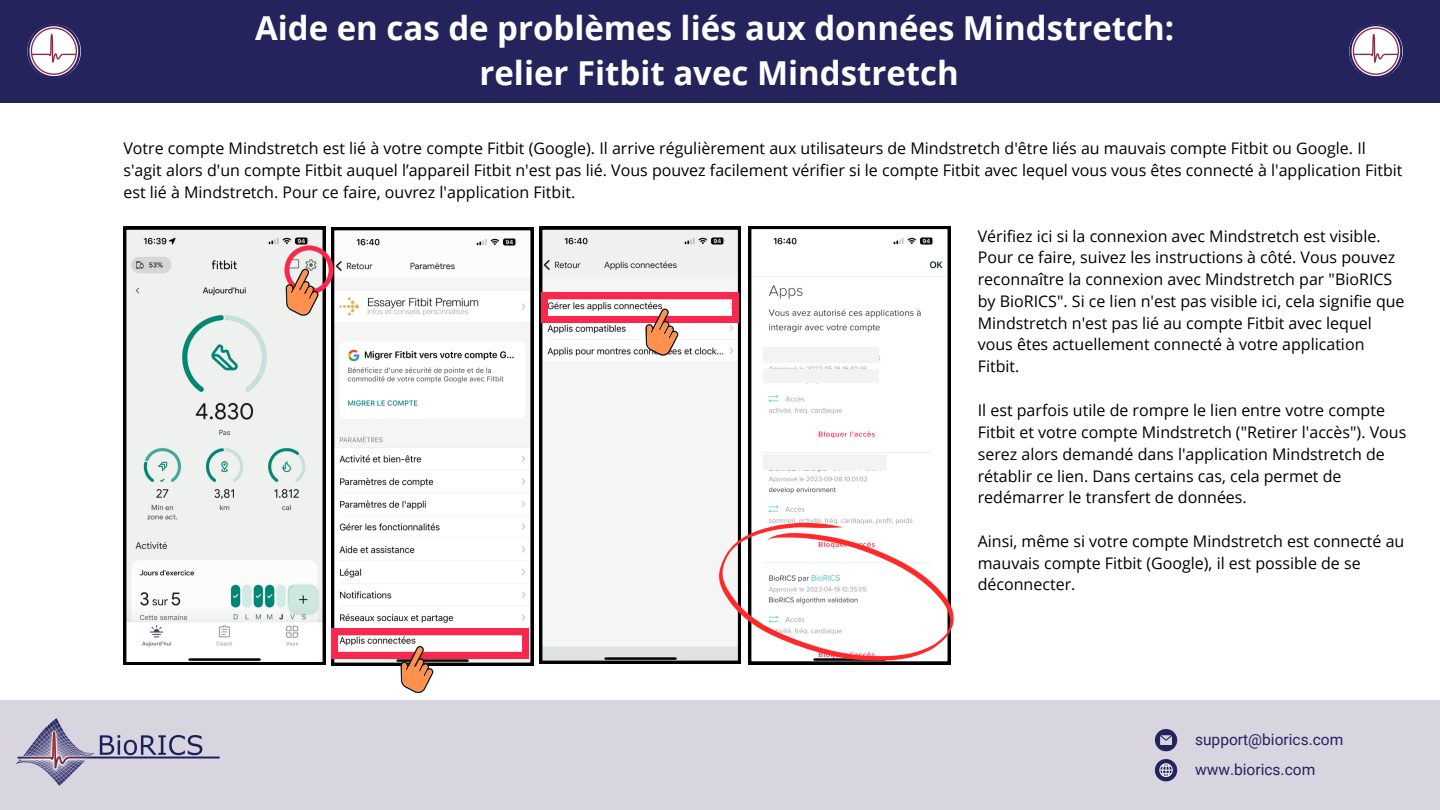
<style>
.page{position:relative;width:1440px;height:810px;background:#fff}
.page>*{position:absolute;margin:0;border:0;box-sizing:border-box;transform-origin:0 0}
.t1{font:700 33px/45.8px "Open Sans";color:#fff;text-align:center}
.t2{font:16px/21.8px "Open Sans";color:#000}
.t3{font:15.5px "Roboto";color:#24235c}
</style>
<div class="page">
<div style="left:0;top:0;width:1440px;height:102px;background:#24235c"></div>
<div style="left:0;top:700px;width:1440px;height:110px;background:#d8d5e1"></div>
<img style="left:16px;top:718px;width:204px;height:68px">
<svg style="left:1155px;top:729px;width:22px;height:22px"></svg>
<svg style="left:1155px;top:759px;width:22px;height:22px"></svg>
<img style="left:27px;top:24px;width:54px;height:54px;border-radius:50%">
<img style="left:1349px;top:24px;width:54px;height:54px;border-radius:50%">
<svg style="left:331px;top:227px;width:202px;height:438px"></svg>
<svg style="left:331px;top:629px;width:198px;height:65px"></svg>
<svg style="left:539px;top:227px;width:202px;height:436px"></svg>
<svg style="left:541px;top:293px;width:197px;height:70px"></svg>
<svg style="left:123px;top:227px;width:203px;height:438px"></svg>
<svg style="left:275px;top:245px;width:58px;height:78px"></svg>
<svg style="left:748px;top:226px;width:203px;height:438px"></svg>
<div style="left:763px;top:347px;width:116px;height:16px;background:#f3f3f3"></div>
<div style="left:763px;top:369px;width:116px;height:14px;background:#f3f3f3"></div>
<div style="left:763px;top:455px;width:124px;height:15px;background:#f3f3f3"></div>
<svg style="left:719px;top:523px;width:235px;height:138px"></svg>
<p class="t1" style="left:255px;top:4px;width:921px">Aide en cas de problèmes liés aux données Mindstretch: relier Fitbit avec Mindstretch</p>
<p class="t2" style="left:123px;top:137px;width:1281px">Votre compte Mindstretch est lié à votre compte Fitbit (Google). Il arrive régulièrement aux utilisateurs de Mindstretch d'être liés au mauvais compte Fitbit ou Google. Il s'agit alors d'un compte Fitbit auquel l’appareil Fitbit n'est pas lié. Vous pouvez facilement vérifier si le compte Fitbit avec lequel vous vous êtes connecté à l'application Fitbit est lié à Mindstretch. Pour ce faire, ouvrez l'application Fitbit.</p>
<h2 class="t2" style="left:978px;top:225px;width:428px">Vérifiez ici si la connexion avec Mindstretch est visible.<br>Pour ce faire, suivez les instructions à côté. Vous pouvez reconnaître la connexion avec Mindstretch par "BioRICS by BioRICS". Si ce lien n'est pas visible ici, cela signifie que Mindstretch n'est pas lié au compte Fitbit avec lequel vous êtes actuellement connecté à votre application Fitbit.</h2>
<p class="t2" style="left:978px;top:399px;width:430px">Il est parfois utile de rompre le lien entre votre compte Fitbit et votre compte Mindstretch ("Retirer l'accès"). Vous serez alors demandé dans l'application Mindstretch de rétablir ce lien. Dans certains cas, cela permet de redémarrer le transfert de données.</p>
<p class="t2" style="left:978px;top:530px;width:428px">Ainsi, même si votre compte Mindstretch est connecté au mauvais compte Fitbit (Google), il est possible de se déconnecter.</p>
<p class="t3" style="left:1195px;top:730px;width:150px">support@biorics.com</p>
<h1 class="t3" style="left:1195px;top:760px;width:122px">www.biorics.com</h1>
</div>
